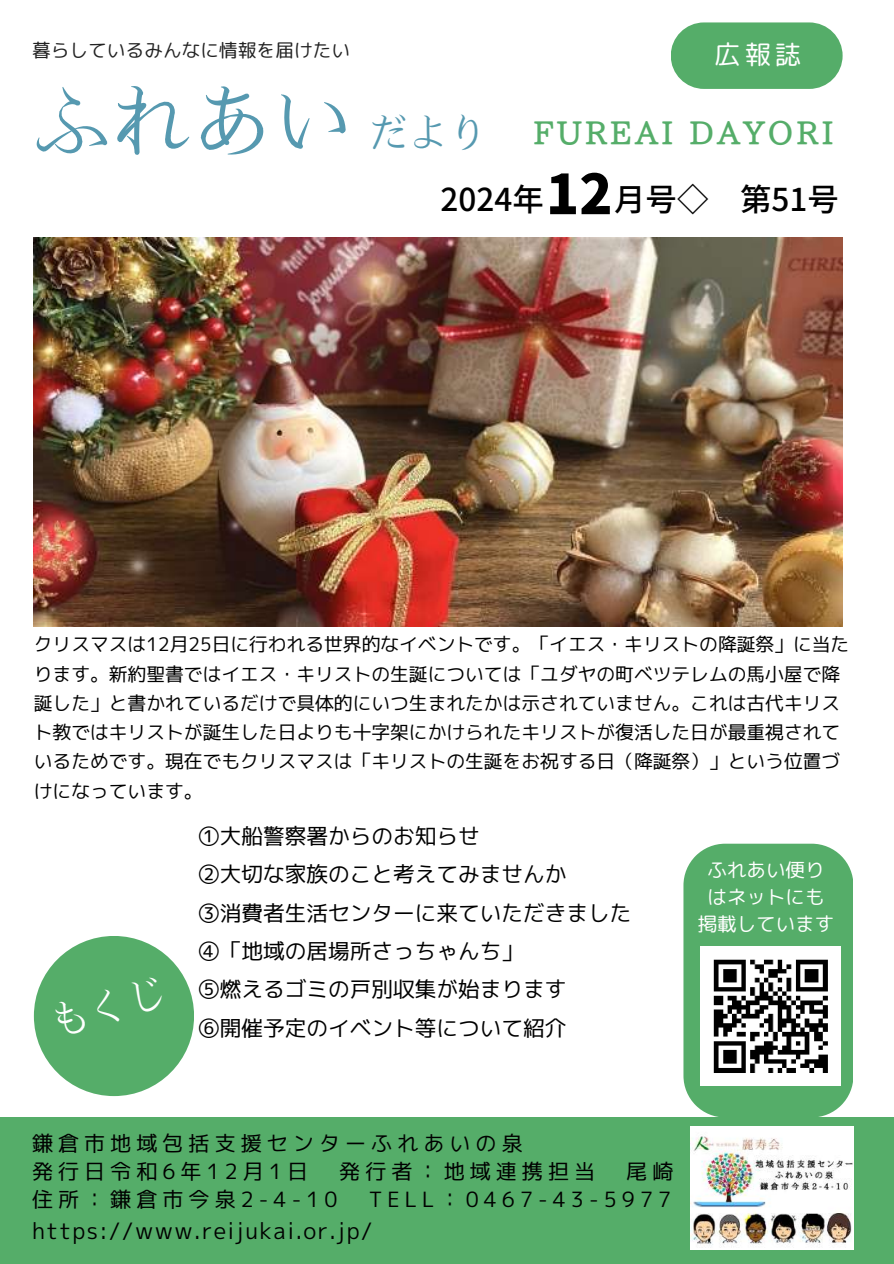
<style>
.page{position:relative;width:894px;height:1264px;background:#fff}
.page>*{position:absolute;margin:0;border:0;box-sizing:border-box;transform-origin:0 0}
.t1{font:900 54.75px "Noto Sans JP";color:#000}
.t2{font:500 31.5px "Noto Sans JP";color:#000}
.t3{font:700 30.75px "Aozora Mincho";letter-spacing:.12em;color:#55ad69}
.t4{font:26.25px "rounded mplus 1 p regular";color:#fff}
.t5{font:22.5px "mplus 1 p regular";letter-spacing:.065em;color:#000}
.t6{font:21.6px/38.2px "mplus 1 p regular";color:#000}
.t7{font:21px/28.2px "mplus 1 p regular";letter-spacing:.24em;color:#000}
.t8{font:19.5px/27px "rounded mplus 1 p regular";color:#fff;text-align:center}
.t9{font:18.75px/29.2px "mplus 1 p regular";color:#000}
.t10{font:18.75px "rounded mplus 1 p regular";color:#222}
.s1{font-family:"Hana Min A";font-weight:400;font-size:80.4px;color:#5699b0}
.s2{font-family:"Hana Min A";font-weight:400;font-size:39.9px;color:#5699b0}
</style>
<div class="page">
<div style="left:0;top:1117px;width:893px;height:146px;background:#55ad69"></div>
<div style="left:670px;top:22px;width:172px;height:67px;background:#55ad69;border-radius:33px"></div>
<div style="left:34px;top:935px;width:160px;height:161px;background:#55ad69;border-radius:50%"></div>
<svg style="left:683px;top:843px;width:170px;height:274px;background:#60b272"></svg>
<img style="left:700px;top:946px;width:140px;height:139px">
<img style="left:690px;top:1126px;width:163px;height:123px">
<img style="left:34px;top:238px;width:808px;height:388px">
<p class="t10" style="left:32px;top:37px;width:319px">暮らしているみんなに情報を届けたい</p>
<h3 class="t4" style="left:714px;top:36px;width:88px">広報誌</h3>
<h3 class="t3" style="left:31px;top:117px;width:803px"><span class="s1">ふれあい</span><span class="s2">だより</span> FUREAI DAYORI</h3>
<h1 class="t1" style="left:545px;top:151px;width:68px">12</h1>
<h2 class="t2" style="left:440px;top:175px;width:105px">2024年</h2>
<h2 class="t2" style="left:614px;top:175px;width:226px">月号◇ 第51号</h2>
<p class="t9" style="left:34px;top:629px;width:816px">クリスマスは12月25日に行われる世界的なイベントです。「イエス・キリストの降誕祭」に当たります。新約聖書ではイエス・キリストの生誕については「ユダヤの町ベツテレムの馬小屋で降誕した」と書かれているだけで具体的にいつ生まれたかは示されていません。これは古代キリスト教ではキリストが誕生した日よりも十字架にかけられたキリストが復活した日が最重視されているためです。現在でもクリスマスは「キリストの生誕をお祝する日（降誕祭）」という位置づけになっています。</p>
<p class="t6" style="left:198px;top:817px;width:435px">①大船警察署からのお知らせ<br>②大切な家族のこと考えてみませんか<br>③消費者生活センターに来ていただきました<br>④「地域の居場所さっちゃんち」<br>⑤燃えるゴミの戸別収集が始まります<br>⑥開催予定のイベント等について紹介</p>
<p class="t8" style="left:697px;top:856px;width:138px">ふれあい便りはネットにも掲載しています</p>
<p class="t7" style="left:32px;top:1129px;width:492px">鎌倉市地域包括支援センターふれあいの泉発行日令和6年12月1日</p>
<p class="t7" style="left:339px;top:1157px;width:257px">発行者：地域連携担当</p>
<p class="t7" style="left:626px;top:1157px;width:49px">尾崎</p>
<p class="t7" style="left:32px;top:1185px;width:307px">住所：鎌倉市今泉2-4-10</p>
<p class="t7" style="left:368px;top:1185px;width:304px">TELL：0467-43-5977</p>
<p class="t5" style="left:32px;top:1214px;width:342px">https://www.reijukai.or.jp/</p>
</div>
